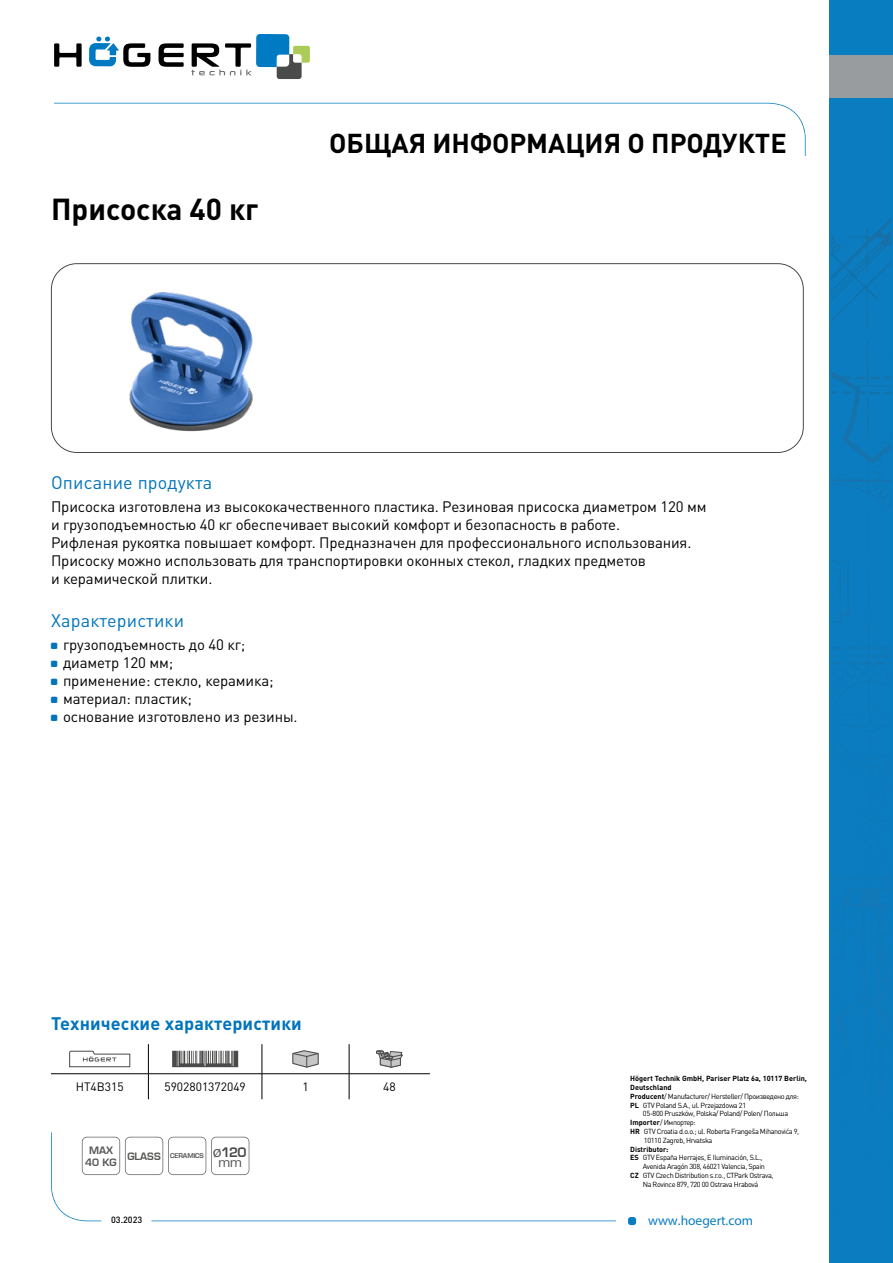
<style>
.page{position:relative;width:893px;height:1263px;background:#fff}
.page>*{position:absolute;margin:0;border:0;box-sizing:border-box;transform-origin:0 0}
.t1{font:700 30px "DIN Pro";color:#000}
.t2{font:700 27px "DIN Pro";color:#000}
.t3{font:18px "DIN Pro";letter-spacing:.01em;color:#0074bc}
.t4{font:700 18px "DIN Pro";letter-spacing:.01em;color:#0074bc}
.t5{font:15px/18px "DIN Pro";letter-spacing:-.01em;color:#000}
.t6{font:13.5px "Myriad Pro";color:#087dbf}
.t7{font:700 12.9px "Euromode";color:#4b4a4a}
.t8{font:12.9px "Euromode Plain";color:#4b4a4a}
.t9{font:12px "DIN Pro";color:#000}
.t10{font:700 9.9px/12px "Euromode";color:#575756;text-align:center}
.t11{font:500 9px "DIN Pro";color:#000}
.t12{font:7.35px "DIN Pro";letter-spacing:-.05em;color:#000}
.t13{font:700 7.35px "DIN Pro";color:#000}
.t14{font:700 6.45px "Euromode";letter-spacing:-.02em;color:#575756}
.s1{font-size:9.9px}
.s2{font-family:"Myriad Pro";font-weight:400;font-size:16.2px;color:#585857}
.s3{font-weight:700}
</style>
<div class="page">
<svg style="left:54px;top:43px;width:28px;height:24px"></svg>
<svg style="left:159px;top:43px;width:25px;height:24px"></svg>
<svg style="left:89px;top:37px;width:61px;height:30px"></svg>
<svg style="left:191px;top:34px;width:119px;height:45px"></svg>
<svg style="left:54px;top:103px;width:752px;height:53px"></svg>
<div style="left:628px;top:1217px;width:8px;height:8px;background:#087dbf;border-radius:3px"></div>
<svg style="left:51px;top:1132px;width:565px;height:89px"></svg>
<div style="left:830px;top:0;width:63px;height:1263px;background:#087dbf"></div>
<img style="left:831px;top:273px;width:50px;height:56px">
<img style="left:867px;top:222px;width:24px;height:44px">
<img style="left:831px;top:222px;width:56px;height:42px">
<svg style="left:831px;top:341px;width:60px;height:565px"></svg>
<img style="left:863px;top:906px;width:28px;height:76px">
<img style="left:831px;top:877px;width:60px;height:2px">
<img style="left:848px;top:647px;width:43px;height:3px">
<div style="left:830px;top:56px;width:63px;height:42px;background:#999c9e"></div>
<div style="left:51px;top:263px;width:753px;height:190px;border:1px solid #4a4a49;border-radius:26px"></div>
<svg style="left:82px;top:1137px;width:167px;height:38px"></svg>
<hr style="left:51px;top:1073px;width:97px;height:1px;background:#000">
<hr style="left:148px;top:1073px;width:114px;height:1px;background:#000">
<svg style="left:148px;top:1044px;width:1px;height:55px"></svg>
<hr style="left:262px;top:1073px;width:87px;height:1px;background:#000">
<svg style="left:262px;top:1044px;width:1px;height:55px"></svg>
<hr style="left:349px;top:1073px;width:81px;height:1px;background:#000">
<svg style="left:349px;top:1044px;width:1px;height:55px"></svg>
<svg style="left:69px;top:1051px;width:61px;height:16px"></svg>
<svg style="left:172px;top:1051px;width:66px;height:16px"></svg>
<svg style="left:292px;top:1050px;width:27px;height:18px"></svg>
<svg style="left:376px;top:1050px;width:27px;height:17px"></svg>
<img style="left:129px;top:292px;width:124px;height:140px">
<h1 class="t1" style="left:51px;top:184px;width:209px">Присоска 40 кг</h1>
<h2 class="t2" style="left:329px;top:121px;width:459px">ОБЩАЯ ИНФОРМАЦИЯ О ПРОДУКТЕ</h2>
<p class="t3" style="left:51px;top:471px;width:163px">Описание продукта</p>
<p class="t5" style="left:51px;top:497px;width:657px">Присоска изготовлена из высококачественного пластика. Резиновая присоска диаметром 120 мм и грузоподъемностью 40 кг обеспечивает высокий комфорт и безопасность в работе.<br>Рифленая рукоятка повышает комфорт. Предназначен для профессионального использования.<br>Присоску можно использовать для транспортировки оконных стекол, гладких предметов<br>и керамической плитки.</p>
<p class="t3" style="left:51px;top:609px;width:135px">Характеристики</p>
<p class="t5" style="left:63px;top:635px;width:236px">грузоподъемность до 40 кг; диаметр 120 мм;<br>применение: стекло, керамика; материал: пластик;<br>основание изготовлено из резины.</p>
<p class="t4" style="left:51px;top:1008px;width:252px">Технические характеристики</p>
<p class="t9" style="left:76px;top:1078px;width:50px">HT4B315</p>
<p class="t9" style="left:164px;top:1078px;width:83px">5902801372049</p>
<p class="t9" style="left:302px;top:1078px;width:8px">1</p>
<p class="t9" style="left:383px;top:1078px;width:14px">48</p>
<p class="t10" style="left:85px;top:1144px;width:33px">MAX<br>40 KG</p>
<p class="t14" style="left:127px;top:1152px;width:78px"><span class="s1">GLASS</span> CERAMICS</p>
<p class="t7" style="left:213px;top:1144px;width:35px"><span class="s2">ø</span>120</p>
<p class="t8" style="left:218px;top:1155px;width:25px">mm</p>
<p class="t13" style="left:630px;top:1072px;width:178px">Högert Technik GmbH, Pariser Platz 6a, 10117 Berlin,</p>
<p class="t13" style="left:630px;top:1081px;width:43px">Deutschland</p>
<p class="t12" style="left:630px;top:1091px;width:170px"><span class="s3">Producent</span>/ Manufacturer/ Hersteller/ Произведено для:</p>
<p class="t12" style="left:630px;top:1100px;width:117px"><span class="s3">PL</span> GTV Poland S.A., ul. Przejazdowa 21</p>
<p class="t12" style="left:643px;top:1109px;width:147px">05-800 Pruszków, Polska/ Poland/ Polen/ Польша</p>
<p class="t12" style="left:630px;top:1117px;width:67px"><span class="s3">Importer</span>/ Импортер:</p>
<p class="t12" style="left:630px;top:1126px;width:171px"><span class="s3">HR</span> GTV Croatia d.o.o.; ul. Roberta Frangeša Mihanovića 9,</p>
<p class="t12" style="left:644px;top:1135px;width:70px">10110 Zagreb, Hrvatska</p>
<p class="t13" style="left:630px;top:1143px;width:40px">Distributor:</p>
<p class="t12" style="left:630px;top:1153px;width:134px"><span class="s3">ES</span> GTV España Herrajes, E Iluminación, S.L.,</p>
<p class="t12" style="left:643px;top:1161px;width:124px">Avenida Aragón 308, 46021 Valencia, Spain</p>
<p class="t12" style="left:630px;top:1170px;width:145px"><span class="s3">CZ</span> GTV Czech Distribution s.r.o., CTPark Ostrava,</p>
<p class="t12" style="left:643px;top:1179px;width:117px">Na Rovince 879, 720 00 Ostrava Hrabová</p>
<p class="t11" style="left:111px;top:1213px;width:33px">03.2023</p>
<p class="t6" style="left:648px;top:1212px;width:107px">www.hoegert.com</p>
</div>
